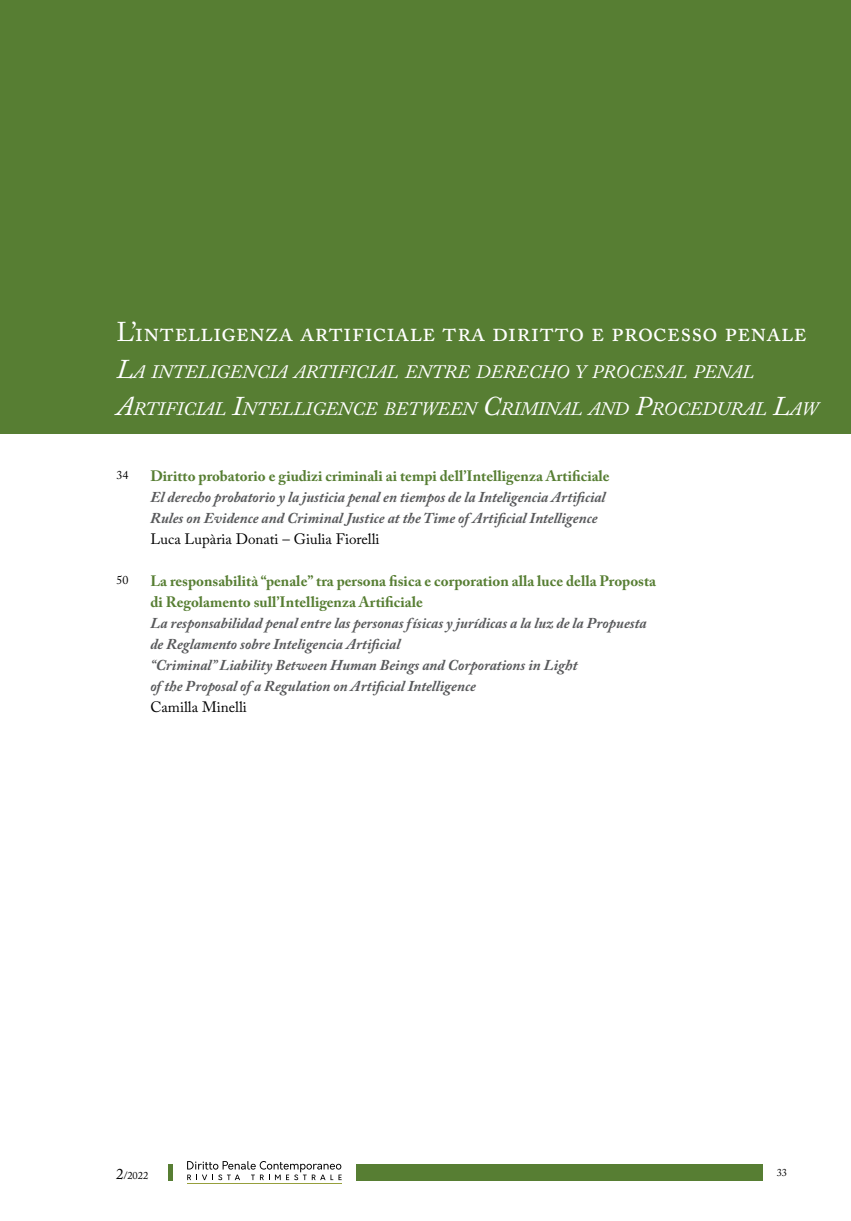
<style>
.page{position:relative;width:851px;height:1221px;background:#fff}
.page>*{position:absolute;margin:0;border:0;box-sizing:border-box;transform-origin:0 0}
.t1{font:27px "Adobe Caslon Pro";color:#fff}
.t2{font:italic 18.9px/37px "Adobe Caslon Pro";color:#fff}
.t3{font:italic 700 15px/21px "Adobe Caslon Pro";color:#58595b}
.t4{font:700 15px/21px "Adobe Caslon Pro";color:#577e33}
.t5{font:15px "Adobe Caslon Pro";color:#000}
.t6{font:12px "Adobe Caslon Pro";color:#000}
.t7{font:10.5px "Adobe Caslon Pro";color:#000}
.s1{font-size:27px}
.s2{font-size:15px}
</style>
<div class="page">
<div style="left:168px;top:1164px;width:5px;height:17px;background:#577e33"></div>
<div style="left:356px;top:1164px;width:407px;height:17px;background:#577e33"></div>
<svg style="left:187px;top:1161px;width:154px;height:19px"></svg>
<hr style="left:187px;top:1183px;width:154px;height:1px;background:#969f3c">
<div style="left:0;top:0;width:850px;height:434px;background:#577e33"></div>
<h1 class="t1" style="left:116px;top:315px;width:691px">L’intelligenza artificiale tra diritto e processo penale</h1>
<p class="t2" style="left:116px;top:353px;width:703px"><span class="s1">L</span>A INTELIGENCIA ARTIFICIAL ENTRE DERECHO Y PROCESAL PENAL<br><span class="s1">A</span>RTIFICIAL <span class="s1">I</span>NTELLIGENCE BETWEEN <span class="s1">C</span>RIMINAL AND <span class="s1">P</span>ROCEDURAL <span class="s1">L</span>AW</p>
<p class="t6" style="left:116px;top:468px;width:13px">34</p>
<p class="t6" style="left:116px;top:573px;width:13px">50</p>
<p class="t4" style="left:150px;top:465px;width:461px">Diritto probatorio e giudizi criminali ai tempi dell’Intelligenza Artificiale</p>
<p class="t3" style="left:150px;top:486px;width:456px">El derecho probatorio y la justicia penal en tiempos de la Inteligencia Artificial<br>Rules on Evidence and Criminal Justice at the Time of Artificial Intelligence</p>
<p class="t5" style="left:150px;top:530px;width:231px">Luca Lupària Donati – Giulia Fiorelli</p>
<p class="t4" style="left:150px;top:570px;width:507px">La responsabilità “penale” tra persona fisica e corporation alla luce della Proposta di Regolamento sull’Intelligenza Artificiale</p>
<p class="t3" style="left:150px;top:612px;width:497px">La responsabilidad penal entre las personas físicas y jurídicas a la luz de la Propuesta de Reglamento sobre Inteligencia Artificial<br>“Criminal” Liability Between Human Beings and Corporations in Light<br>of the Proposal of a Regulation on Artificial Intelligence</p>
<p class="t5" style="left:150px;top:698px;width:98px">Camilla Minelli</p>
<p class="t7" style="left:116px;top:1168px;width:34px"><span class="s2">2</span>/2022</p>
<p class="t7" style="left:776px;top:1165px;width:12px">33</p>
</div>
